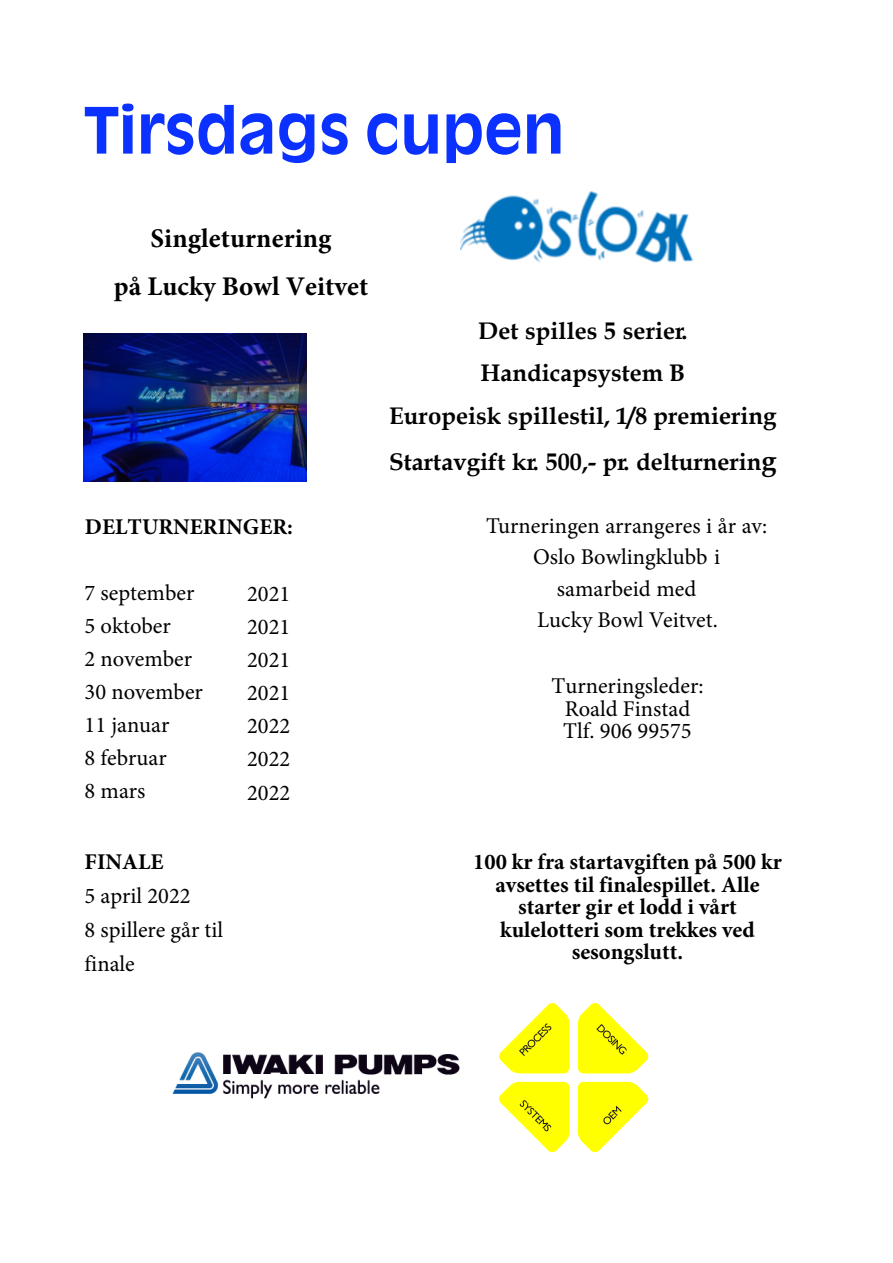
<style>
.page{position:relative;width:893px;height:1263px;background:#fff}
.page>*{position:absolute;margin:0;border:0;box-sizing:border-box;transform-origin:0 0}
.t1{font:700 63px "Antique Olive";color:#0a31ff}
.t2{font:700 27px/47.8px "Minion Pro";letter-spacing:.005em;color:#000;text-align:center}
.t3{font:700 24px/42.5px "Book Antiqua";color:#000;text-align:center}
.t4{font:22.5px/33.2px "Minion Pro";color:#000}
.t5{font:700 22.5px/22.5px "Minion Pro";color:#000;text-align:center}
.s1{font-size:27px}
</style>
<div class="page">
<img style="left:83px;top:333px;width:223px;height:148px">
<img style="left:460px;top:191px;width:234px;height:72px">
<img style="left:499px;top:1003px;width:150px;height:150px">
<img style="left:172px;top:1052px;width:288px;height:46px">
<h1 class="t1" style="left:84px;top:105px;width:482px">Tirsdags cupen</h1>
<p class="t2" style="left:114px;top:214px;width:256px">Singleturnering<br>på Lucky Bowl Veitvet</p>
<p class="t5" style="left:85px;top:516px;width:209px">DELTURNERINGER:</p>
<p class="t4" style="left:85px;top:576px;width:120px">7 september<br>5 oktober<br>2 november<br>30 november<br>11 januar<br>8 februar<br>8 mars</p>
<p class="t5" style="left:85px;top:851px;width:80px">FINALE</p>
<p class="t4" style="left:85px;top:879px;width:140px;line-height:33.8px">5 april 2022<br>8 spillere går til finale</p>
<p class="t4" style="left:247px;top:577px;width:45px;text-align:justify">2021<br>2021<br>2021<br>2021<br>2022<br>2022<br>2022</p>
<p class="t3" style="left:389px;top:310px;width:389px">Det spilles 5 serier.<br>Handicapsystem B<br>Europeisk spillestil, 1/8 premiering</p>
<p class="t3" style="left:389px;top:441px;width:389px">Startavgift kr. 500,- pr. delturnerin<span class="s1">g</span></p>
<p class="t4" style="left:486px;top:510px;width:282px;line-height:31.7px;text-align:center">Turneringen arrangeres i år av:<br>Oslo Bowlingklubb i samarbeid med<br>Lucky Bowl Veitvet.</p>
<p class="t4" style="left:551px;top:675px;width:153px;line-height:22.5px;text-align:center">Turneringsleder:<br>Roald Finstad<br>Tlf. 906 99575</p>
<p class="t5" style="left:473px;top:850px;width:310px">100 kr fra startavgiften på 500 kr avsettes til finalespillet. Alle starter gir et lodd i vårt kulelotteri som trekkes ved sesongslutt.</p>
</div>
